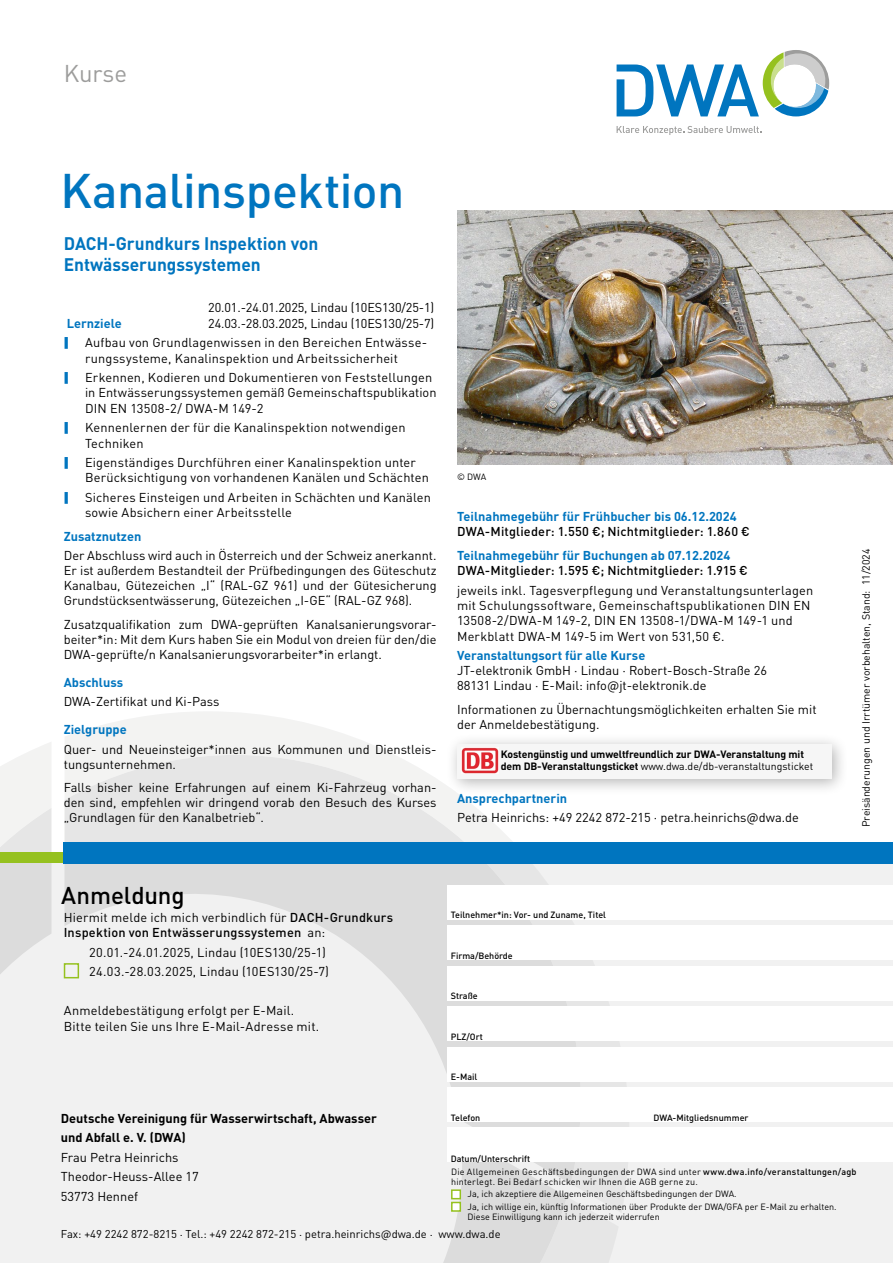
<style>
.page{position:relative;width:893px;height:1263px;background:#fff}
.page>*{position:absolute;margin:0;border:0;box-sizing:border-box;transform-origin:0 0}
.Titel_VA{font:500 48px "DINOT";letter-spacing:-.01em;color:#0075bf}
.t1{font:500 24px "DINOT";letter-spacing:-.005em;color:#000}
.t2{font:24px "DINOT";letter-spacing:-.005em;color:#9d9d9c}
.Untertitel{font:700 18px/21.6px "DINOT";color:#0075bf;scale:.96 1}
.Fließtext{font:12.75px/15px "DINOT";color:#000}
.Fließtext_linksb{font:12.75px/15.3px "DINOT";letter-spacing:.015em;color:#000}
.Zwischenüberschriften{font:500 12.75px/15.3px "DINOT";letter-spacing:.015em;color:#000}
.Anmeldesatz{font:12.75px/15.3px "DINOT";letter-spacing:.015em;color:#000}
.Anmeldesatz-2{font:500 12.75px/15.3px "DINOT";letter-spacing:.015em;color:#000}
.Zwischenüberschriften-2{font:700 12.75px "DINOT";color:#0075bf}
.Schwerpunkte_Inhalt{font:12.75px "DINOT";letter-spacing:-.01em;color:#000}
.t3{font:700 12.75px/19.5px "DINOT";color:#000}
.Schwerpunkte_Inhalt-2{font:700 12.75px "DINOT";color:#0075bf}
.t4{font:11.25px "DINOT";color:#000}
.Abschlusssatz{font:700 10.5px/12.6px "DINOT";letter-spacing:-.01em;color:#000}
.Fließtext-2{font:10.5px "DINOT";color:#000}
.Fließtext-3{font:9px/10.2px "DINOT";color:#000}
.Fließtext-4{font:9px/10.2px "DINOT";letter-spacing:.025em;color:#000}
.t5{font:500 9px "DINOT";color:#000}
.s1{font-weight:700;color:#0075bf}
.s2{font-weight:400}
.s3{font-weight:500}
</style>
<div class="page">
<div style="left:0;top:863px;width:893px;height:400px;background:#f1f1f1"></div>
<svg style="left:65px;top:712px;width:297px;height:29px;fill:#f3f3f2"></svg>
<svg style="left:0;top:741px;width:619px;height:522px"></svg>
<svg style="left:48px;top:1135px;width:519px;height:128px"></svg>
<svg style="left:617px;top:126px;width:144px;height:9px"></svg>
<svg style="left:617px;top:50px;width:212px;height:66px"></svg>
<div style="left:448px;top:885px;width:445px;height:34px;background:#fff"></div>
<div style="left:448px;top:926px;width:445px;height:34px;background:#fff"></div>
<div style="left:448px;top:966px;width:445px;height:34px;background:#fff"></div>
<div style="left:448px;top:1007px;width:445px;height:34px;background:#fff"></div>
<div style="left:448px;top:1087px;width:445px;height:34px;background:#fff"></div>
<div style="left:448px;top:1047px;width:445px;height:34px;background:#fff"></div>
<div style="left:448px;top:1128px;width:445px;height:34px;background:#fff"></div>
<div style="left:64px;top:963px;width:15px;height:15px;border:2px solid #95c11f"></div>
<div style="left:451px;top:1189px;width:10px;height:10px;background:#fff;border:2px solid #95c11f"></div>
<div style="left:451px;top:1202px;width:10px;height:10px;background:#fff;border:2px solid #95c11f"></div>
<div style="left:0;top:852px;width:64px;height:11px;background:#95c11f"></div>
<div style="left:64px;top:842px;width:829px;height:21px;background:#0075bf"></div>
<div style="left:446px;top:733px;width:402px;height:63px;background:#000;opacity:.3"></div>
<div style="left:457px;top:744px;width:374px;height:35px;background:#f6f6f6"></div>
<img style="left:461px;top:747px;width:37px;height:26px">
<img style="left:457px;top:210px;width:436px;height:254px">
<p class="t2" style="left:64px;top:55px;width:65px">Kurse</p>
<p class="Titel_VA" style="left:60px;top:153px;width:346px">Kanalinspektion</p>
<p class="Untertitel" style="left:64px;top:231px;width:267px">DACH-Grundkurs Inspektion von<br>Entwässerungssystemen</p>
<p class="Schwerpunkte_Inhalt" style="left:208px;top:298px;width:227px">20.01.-24.01.2025, Lindau (10ES130/25-1)</p>
<p class="Schwerpunkte_Inhalt-2" style="left:67px;top:313px;width:57px">Lernziele</p>
<p class="Schwerpunkte_Inhalt" style="left:208px;top:313px;width:227px">24.03.-28.03.2025, Lindau (10ES130/25-7)</p>
<p class="Fließtext" style="left:85px;top:334px;width:344px">Aufbau von Grundlagenwissen in den Bereichen Entwässe&shy;rungssysteme, Kanalinspektion und Arbeitssicherheit</p>
<p class="Fließtext" style="left:85px;top:369px;width:353px">Erkennen, Kodieren und Dokumentieren von Feststellungen in Entwässerungssystemen gemäß Gemeinschaftspublikation<br>DIN EN 13508-2/ DWA-M 149-2</p>
<p class="Fließtext" style="left:85px;top:419px;width:322px">Kennenlernen der für die Kanalinspektion notwendigen<br>Techniken</p>
<p class="Fließtext" style="left:85px;top:454px;width:345px">Eigenständiges Durchführen einer Kanalinspektion unter<br>Berücksichtigung von vorhandenen Kanälen und Schächten</p>
<p class="Fließtext" style="left:85px;top:489px;width:347px">Sicheres Einsteigen und Arbeiten in Schächten und Kanälen sowie Absichern einer Arbeitsstelle</p>
<p class="Zwischenüberschriften-2" style="left:64px;top:527px;width:79px">Zusatznutzen</p>
<p class="Fließtext" style="left:64px;top:547px;width:374px;text-align:justify">Der Abschluss wird auch in Österreich und der Schweiz anerkannt.<br>Er ist außerdem Bestandteil der Prüfbedingungen des Güteschutz Kanalbau, Gütezeichen „I“ (RAL-GZ 961) und der Gütesicherung Grundstücksentwässerung, Gütezeichen „I-GE“ (RAL-GZ 968).</p>
<p class="Fließtext" style="left:64px;top:616px;width:374px;text-align:justify">Zusatzqualifikation zum DWA-geprüften Kanalsanierungsvorar&shy;beiter*in: Mit dem Kurs haben Sie ein Modul von dreien für den/die DWA-geprüfte/n Kanalsanierungsvorarbeiter*in erlangt.</p>
<p class="Zwischenüberschriften-2" style="left:64px;top:672px;width:61px">Abschluss</p>
<p class="Fließtext" style="left:64px;top:693px;width:157px">DWA-Zertifikat und Ki-Pass</p>
<p class="Zwischenüberschriften-2" style="left:64px;top:720px;width:64px">Zielgruppe</p>
<p class="Fließtext" style="left:64px;top:741px;width:374px">Quer- und Neueinsteiger*innen aus Kommunen und Dienstleis&shy;tungsunternehmen.</p>
<p class="Fließtext" style="left:64px;top:779px;width:374px;text-align:justify">Falls bisher keine Erfahrungen auf einem Ki-Fahrzeug vorhan&shy;den sind, empfehlen wir dringend vorab den Besuch des Kurses „Grundlagen für den Kanalbetrieb“.</p>
<p class="Fließtext-3" style="left:457px;top:471px;width:31px">© DWA</p>
<p class="Zwischenüberschriften" style="left:457px;top:508px;width:294px"><span class="s1">Teilnahmegebühr für Frühbucher bis 06.12.2024<br></span>DWA-Mitglieder: 1.550 €; Nichtmitglieder: 1.860 €</p>
<p class="Zwischenüberschriften" style="left:457px;top:547px;width:292px"><span class="s1">Teilnahmegebühr für Buchungen ab 07.12.2024<br></span>DWA-Mitglieder: 1.595 €; Nichtmitglieder: 1.915 €</p>
<p class="Fließtext_linksb" style="left:457px;top:581px;width:358px">jeweils inkl. Tagesverpflegung und Veranstaltungsunterlagen mit Schulungssoftware, Gemeinschaftspublikationen DIN EN 13508-2/DWA-M 149-2, DIN EN 13508-1/DWA-M 149-1 und Merkblatt DWA-M 149-5 im Wert von 531,50 €.</p>
<p class="Zwischenüberschriften-2" style="left:457px;top:645px;width:190px">Veranstaltungsort für alle Kurse</p>
<p class="Fließtext" style="left:457px;top:662px;width:311px">JT-elektronik GmbH · Lindau · Robert-Bosch-Straße 26<br>88131 Lindau · E-Mail: info@jt-elektronik.de</p>
<p class="Fließtext" style="left:457px;top:701px;width:361px">Informationen zu Übernachtungsmöglichkeiten erhalten Sie mit der Anmeldebestätigung.</p>
<p class="Abschlusssatz" style="left:501px;top:747px;width:314px">Kostengünstig und umweltfreundlich zur DWA-Veranstaltung mit dem DB-Veranstaltungsticket <span class="s2">www.dwa.de/db-veranstaltungsticket</span></p>
<p class="Zwischenüberschriften-2" style="left:457px;top:788px;width:112px">Ansprechpartnerin</p>
<p class="Fließtext" style="left:457px;top:809px;width:343px">Petra Heinrichs: +49 2242 872-215 · petra.heinrichs@dwa.de</p>
<p class="t1" style="left:61px;top:876px;width:125px">Anmeldung</p>
<p class="Fließtext-2" style="left:858px;top:827px;width:280px;rotate:-90deg">Preisänderungen und Irrtümer vorbehalten, Stand: 11/2024</p>
<p class="t5" style="left:451px;top:908px;width:157px">Teilnehmer*in: Vor- und Zuname, Titel</p>
<p class="t5" style="left:451px;top:948px;width:63px">Firma/Behörde</p>
<p class="t5" style="left:451px;top:989px;width:28px">Straße</p>
<p class="t5" style="left:451px;top:1030px;width:34px">PLZ/Ort</p>
<p class="t5" style="left:451px;top:1070px;width:28px">E-Mail</p>
<p class="t5" style="left:451px;top:1111px;width:31px">Telefon</p>
<p class="t5" style="left:653px;top:1111px;width:96px">DWA-Mitgliedsnummer</p>
<p class="t5" style="left:451px;top:1151px;width:81px">Datum/Unterschrift</p>
<p class="Anmeldesatz-2" style="left:64px;top:909px;width:331px"><span class="s2">Hiermit melde ich mich verbindlich für</span> DACH-Grundkurs<br>Inspektion von Entwässerungssystemen <span class="s2">an:</span></p>
<p class="Anmeldesatz" style="left:89px;top:944px;width:238px">20.01.-24.01.2025, Lindau (10ES130/25-1)</p>
<p class="Anmeldesatz" style="left:89px;top:963px;width:241px">24.03.-28.03.2025, Lindau (10ES130/25-7)</p>
<p class="Anmeldesatz" style="left:64px;top:1002px;width:257px">Anmeldebestätigung erfolgt per E-Mail.<br>Bitte teilen Sie uns Ihre E-Mail-Adresse mit.</p>
<p class="t3" style="left:61px;top:1108px;width:317px">Deutsche Vereinigung für Wasserwirtschaft, Abwasser und Abfall e. V. (DWA)</p>
<p class="Fließtext" style="left:61px;top:1147px;width:139px;line-height:19.5px">Frau Petra Heinrichs<br>Theodor-Heuss-Allee 17<br>53773 Hennef</p>
<p class="Fließtext-4" style="left:451px;top:1166px;width:407px">Die Allgemeinen Geschäftsbedingungen der DWA sind unter <span class="s3">www.dwa.info/veranstaltungen/agb </span>hinterlegt. Bei Bedarf schicken wir Ihnen die AGB gerne zu.</p>
<p class="Fließtext-3" style="left:468px;top:1188px;width:271px">Ja, ich akzeptiere die Allgemeinen Geschäftsbedingungen der DWA.</p>
<p class="Fließtext-3" style="left:468px;top:1201px;width:371px">Ja, ich willige ein, künftig Informationen über Produkte der DWA/GFA per E-Mail zu erhalten.<br>Diese Einwilligung kann ich jederzeit widerrufen</p>
<p class="t4" style="left:61px;top:1226px;width:441px">Fax: +49 2242 872-8215 . Tel.: +49 2242 872-215 . petra.heinrichs@dwa.de . www.dwa.de</p>
</div>
